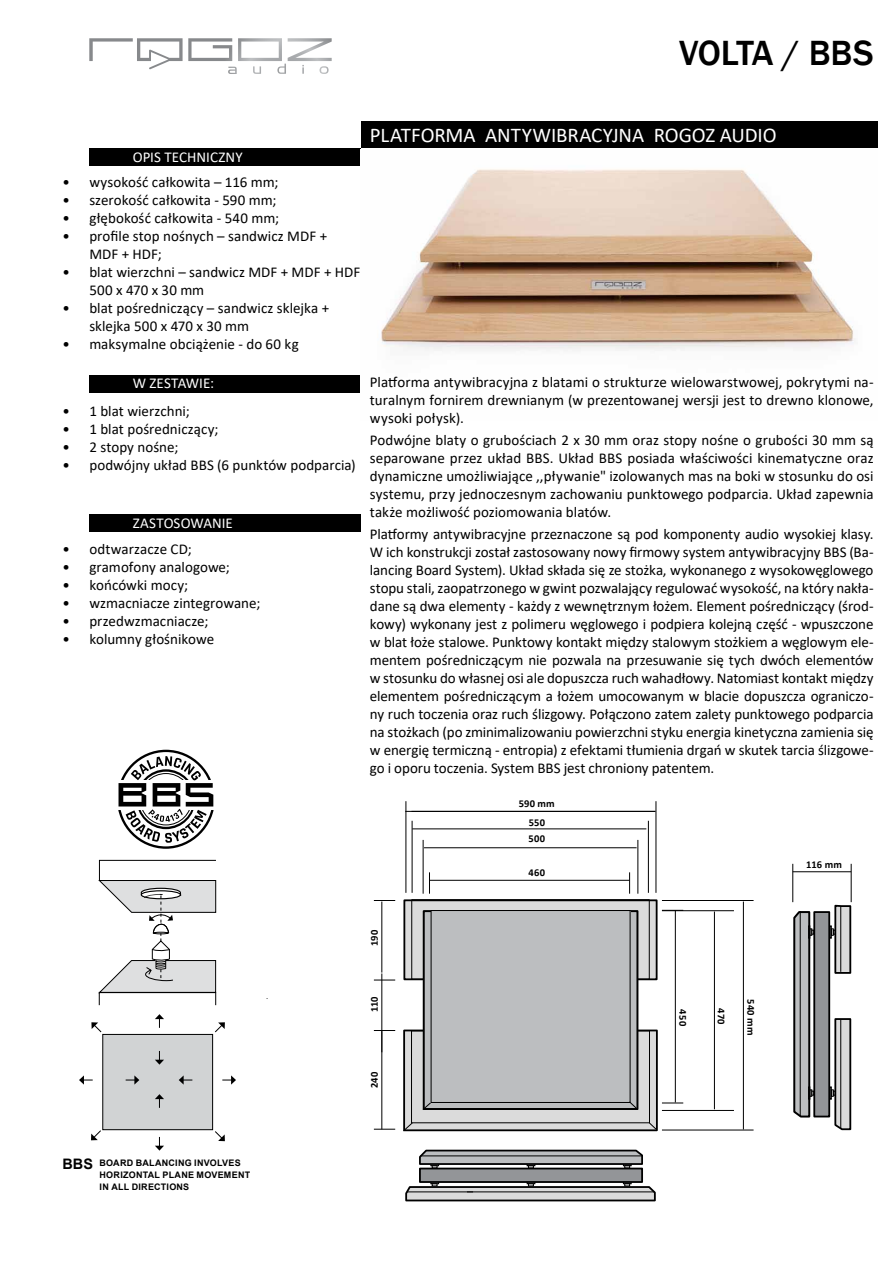
<style>
.page{position:relative;width:893px;height:1263px;background:#fff}
.page>*{position:absolute;margin:0;border:0;box-sizing:border-box;transform-origin:0 0}
.t1{font:500 36px "Franklin Gothic";letter-spacing:-.015em;color:#000}
.t2{font:21px "Calibri";letter-spacing:-.005em;color:#fff}
.t3{font:15px/18px "Calibri";color:#000}
.t4{font:15px "Calibri";letter-spacing:.005em;color:#fff}
.t5{font:700 14.4px "Arial";color:#000}
.t6{font:700 10.5px "Calibri";letter-spacing:.015em;color:#000}
.t7{font:700 9px/12px "Arial";letter-spacing:.03em;color:#000}
</style>
<div class="page">
<div style="left:361px;top:122px;width:516px;height:26px;background:#000"></div>
<svg style="left:89px;top:38px;width:243px;height:36px"></svg>
<div style="left:89px;top:148px;width:272px;height:17px;background:#000"></div>
<div style="left:89px;top:515px;width:272px;height:17px;background:#000"></div>
<svg style="left:98px;top:859px;width:119px;height:146px"></svg>
<div style="left:103px;top:1034px;width:110px;height:96px;background:#d1d3d4"></div>
<div style="left:102px;top:1034px;width:111px;height:96px;border:1px solid #000"></div>
<svg style="left:222px;top:1075px;width:14px;height:9px"></svg>
<svg style="left:126px;top:1075px;width:13px;height:9px"></svg>
<svg style="left:79px;top:1075px;width:14px;height:9px"></svg>
<svg style="left:179px;top:1075px;width:13px;height:9px"></svg>
<svg style="left:155px;top:1014px;width:9px;height:14px"></svg>
<svg style="left:155px;top:1094px;width:9px;height:14px"></svg>
<svg style="left:155px;top:1137px;width:9px;height:13px"></svg>
<svg style="left:155px;top:1051px;width:9px;height:14px"></svg>
<svg style="left:215px;top:1131px;width:10px;height:10px"></svg>
<svg style="left:91px;top:1022px;width:11px;height:10px"></svg>
<svg style="left:215px;top:1022px;width:10px;height:10px"></svg>
<svg style="left:91px;top:1130px;width:10px;height:10px"></svg>
<svg style="left:118px;top:783px;width:96px;height:24px"></svg>
<svg style="left:119px;top:756px;width:94px;height:87px"></svg>
<div style="left:89px;top:375px;width:272px;height:18px;background:#000"></div>
<img style="left:381px;top:169px;width:474px;height:182px">
<div style="left:420px;top:1168px;width:222px;height:14px;background:#939598"></div>
<div style="left:419px;top:1167px;width:224px;height:16px;border:2px solid #000"></div>
<svg style="left:419px;top:1149px;width:224px;height:19px"></svg>
<svg style="left:405px;top:1180px;width:251px;height:22px"></svg>
<hr style="left:420px;top:1155px;width:223px;height:1px;background:#000">
<hr style="left:467px;top:1191px;width:187px;height:1px;background:#000">
<hr style="left:407px;top:1191px;width:66px;height:1px;background:#000">
<svg style="left:830px;top:1017px;width:22px;height:114px"></svg>
<div style="left:814px;top:912px;width:15px;height:204px;background:#939598"></div>
<div style="left:813px;top:911px;width:17px;height:206px;border:2px solid #000"></div>
<svg style="left:830px;top:904px;width:22px;height:71px"></svg>
<hr style="left:840px;top:906px;width:1px;height:66px;background:#000">
<hr style="left:840px;top:1020px;width:1px;height:108px;background:#000">
<hr style="left:662px;top:910px;width:72px;height:1px;background:#000">
<div style="left:404px;top:1030px;width:253px;height:100px;background:#dbdbdb"></div>
<div style="left:403px;top:1029px;width:255px;height:102px;border:2px solid #000"></div>
<div style="left:411px;top:1030px;width:239px;height:93px;border:1px solid #000"></div>
<svg style="left:648px;top:1122px;width:9px;height:8px"></svg>
<svg style="left:403px;top:1122px;width:11px;height:10px"></svg>
<div style="left:404px;top:900px;width:253px;height:79px;background:#dbdbdb"></div>
<div style="left:403px;top:899px;width:254px;height:81px;border:2px solid #000"></div>
<div style="left:411px;top:899px;width:239px;height:81px;border:1px solid #000"></div>
<div style="left:424px;top:911px;width:213px;height:198px;background:#bcbec0"></div>
<div style="left:423px;top:910px;width:215px;height:200px;border:2px solid #000"></div>
<div style="left:431px;top:910px;width:199px;height:192px;background:#bcbec0"></div>
<div style="left:431px;top:910px;width:199px;height:193px;border:1px solid #000"></div>
<svg style="left:628px;top:1101px;width:11px;height:9px"></svg>
<svg style="left:422px;top:1102px;width:10px;height:8px"></svg>
<hr style="left:406px;top:801px;width:1px;height:92px;background:#000">
<hr style="left:662px;top:900px;width:92px;height:1px;background:#000">
<hr style="left:656px;top:801px;width:1px;height:92px;background:#000">
<hr style="left:662px;top:1130px;width:92px;height:1px;background:#000">
<hr style="left:405px;top:811px;width:250px;height:1px;background:#000">
<hr style="left:743px;top:901px;width:1px;height:228px;background:#000">
<svg style="left:429px;top:872px;width:1px;height:22px"></svg>
<hr style="left:423px;top:840px;width:1px;height:54px;background:#000">
<svg style="left:629px;top:872px;width:1px;height:22px"></svg>
<svg style="left:662px;top:1103px;width:21px;height:1px"></svg>
<svg style="left:374px;top:900px;width:21px;height:1px"></svg>
<svg style="left:374px;top:980px;width:21px;height:1px"></svg>
<hr style="left:638px;top:840px;width:1px;height:54px;background:#000">
<hr style="left:662px;top:1110px;width:72px;height:1px;background:#000">
<hr style="left:429px;top:880px;width:201px;height:1px;background:#000">
<hr style="left:675px;top:910px;width:1px;height:192px;background:#000">
<hr style="left:382px;top:901px;width:1px;height:71px;background:#000">
<hr style="left:382px;top:973px;width:1px;height:79px;background:#000">
<hr style="left:424px;top:847px;width:213px;height:1px;background:#000">
<hr style="left:714px;top:911px;width:1px;height:198px;background:#000">
<svg style="left:374px;top:1129px;width:21px;height:1px"></svg>
<svg style="left:374px;top:1030px;width:21px;height:1px"></svg>
<hr style="left:382px;top:1031px;width:1px;height:98px;background:#000">
<svg style="left:793px;top:911px;width:21px;height:207px"></svg>
<hr style="left:412px;top:821px;width:1px;height:72px;background:#000">
<hr style="left:648px;top:821px;width:1px;height:72px;background:#000">
<hr style="left:412px;top:829px;width:234px;height:1px;background:#000">
<hr style="left:792px;top:864px;width:1px;height:38px;background:#000">
<hr style="left:851px;top:864px;width:1px;height:38px;background:#000">
<hr style="left:793px;top:871px;width:58px;height:1px;background:#000">
<h1 class="t1" style="left:679px;top:31px;width:196px">VOLTA / BBS</h1>
<p class="t4" style="left:133px;top:146px;width:111px">OPIS TECHNICZNY</p>
<p class="t3" style="left:62px;top:172px;width:217px">• wysokość całkowita – 116 mm;</p>
<p class="t3" style="left:62px;top:190px;width:216px">• szerokość całkowita - 590 mm;</p>
<p class="t3" style="left:62px;top:208px;width:218px">• głębokość całkowita - 540 mm;</p>
<p class="t3" style="left:89px;top:226px;width:239px;text-indent:-27px">• profile stop nośnych – sandwicz MDF +<br>MDF + HDF;</p>
<p class="t3" style="left:89px;top:262px;width:273px;text-indent:-27px">• blat wierzchni – sandwicz MDF + MDF + HDF<br>500 x 470 x 30 mm</p>
<p class="t3" style="left:89px;top:298px;width:241px;text-indent:-27px">• blat pośredniczący – sandwicz sklejka + sklejka 500 x 470 x 30 mm</p>
<p class="t3" style="left:62px;top:334px;width:238px">• maksymalne obciążenie - do 60 kg</p>
<p class="t4" style="left:133px;top:373px;width:83px">W ZESTAWIE:</p>
<p class="t3" style="left:62px;top:402px;width:129px">• 1 blat wierzchni;</p>
<p class="t3" style="left:62px;top:420px;width:158px">• 1 blat pośredniczący;</p>
<p class="t3" style="left:62px;top:438px;width:118px">• 2 stopy nośne;</p>
<p class="t3" style="left:62px;top:456px;width:295px">• podwójny układ BBS (6 punktów podparcia)</p>
<p class="t4" style="left:133px;top:512px;width:102px">ZASTOSOWANIE</p>
<p class="t3" style="left:62px;top:539px;width:131px">• odtwarzacze CD;</p>
<p class="t3" style="left:62px;top:557px;width:169px">• gramofony analogowe;</p>
<p class="t3" style="left:62px;top:575px;width:127px">• końcówki mocy;</p>
<p class="t3" style="left:62px;top:593px;width:200px">• wzmacniacze zintegrowane;</p>
<p class="t3" style="left:62px;top:611px;width:148px">• przedwzmacniacze;</p>
<p class="t3" style="left:62px;top:629px;width:153px">• kolumny głośnikowe</p>
<h2 class="t2" style="left:370px;top:120px;width:408px">PLATFORMA ANTYWIBRACYJNA ROGOZ AUDIO</h2>
<p class="t3" style="left:370px;top:372px;width:505px;text-align:justify">Platforma antywibracyjna z blatami o strukturze wielowarstwowej, pokrytymi na&shy;turalnym fornirem drewnianym (w prezentowanej wersji jest to drewno klonowe, wysoki połysk).</p>
<p class="t3" style="left:370px;top:431px;width:505px;text-align:justify">Podwójne blaty o grubościach 2 x 30 mm oraz stopy nośne o grubości 30 mm są separowane przez układ BBS. Układ BBS posiada właściwości kinematyczne oraz dynamiczne umożliwiające ,,pływanie" izolowanych mas na boki w stosunku do osi systemu, przy jednoczesnym zachowaniu punktowego podparcia. Układ zapewnia także możliwość poziomowania blatów.</p>
<p class="t3" style="left:370px;top:525px;width:505px;text-align:justify">Platformy antywibracyjne przeznaczone są pod komponenty audio wysokiej klasy.<br>W ich konstrukcji został zastosowany nowy firmowy system antywibracyjny BBS (Ba&shy;lancing Board System). Układ składa się ze stożka, wykonanego z wysokowęglowego stopu stali, zaopatrzonego w gwint pozwalający regulować wysokość, na który nakła&shy;dane są dwa elementy - każdy z wewnętrznym łożem. Element pośredniczący (środ&shy;kowy) wykonany jest z polimeru węglowego i podpiera kolejną część - wpuszczone w blat łoże stalowe. Punktowy kontakt między stalowym stożkiem a węglowym ele&shy;mentem pośredniczącym nie pozwala na przesuwanie się tych dwóch elementów w stosunku do własnej osi ale dopuszcza ruch wahadłowy. Natomiast kontakt między elementem pośredniczącym a łożem umocowanym w blacie dopuszcza ograniczo&shy;ny ruch toczenia oraz ruch ślizgowy. Połączono zatem zalety punktowego podparcia na stożkach (po zminimalizowaniu powierzchni styku energia kinetyczna zamienia się w energię termiczną - entropia) z efektami tłumienia drgań w skutek tarcia ślizgowe&shy;go i oporu toczenia. System BBS jest chroniony patentem.</p>
<p class="t6" style="left:519px;top:796px;width:38px">590 mm</p>
<p class="t6" style="left:529px;top:815px;width:18px">550</p>
<p class="t6" style="left:528px;top:831px;width:18px">500</p>
<p class="t6" style="left:529px;top:865px;width:18px">460</p>
<p class="t6" style="left:806px;top:857px;width:37px">116 mm</p>
<p class="t6" style="left:367px;top:946px;width:18px;rotate:-90deg">190</p>
<p class="t6" style="left:367px;top:1012px;width:18px;rotate:-90deg">110</p>
<p class="t6" style="left:367px;top:1088px;width:18px;rotate:-90deg">240</p>
<p class="t6" style="left:690px;top:1009px;width:18px;rotate:90deg">450</p>
<p class="t6" style="left:729px;top:1008px;width:18px;rotate:90deg">470</p>
<p class="t6" style="left:758px;top:999px;width:38px;rotate:90deg">540 mm</p>
<p class="t5" style="left:62px;top:1154px;width:32px">BBS</p>
<p class="t7" style="left:100px;top:1157px;width:152px">BOARD BALANCING INVOLVES<br>HORIZONTAL PLANE MOVEMENT<br>IN ALL DIRECTIONS</p>
</div>
